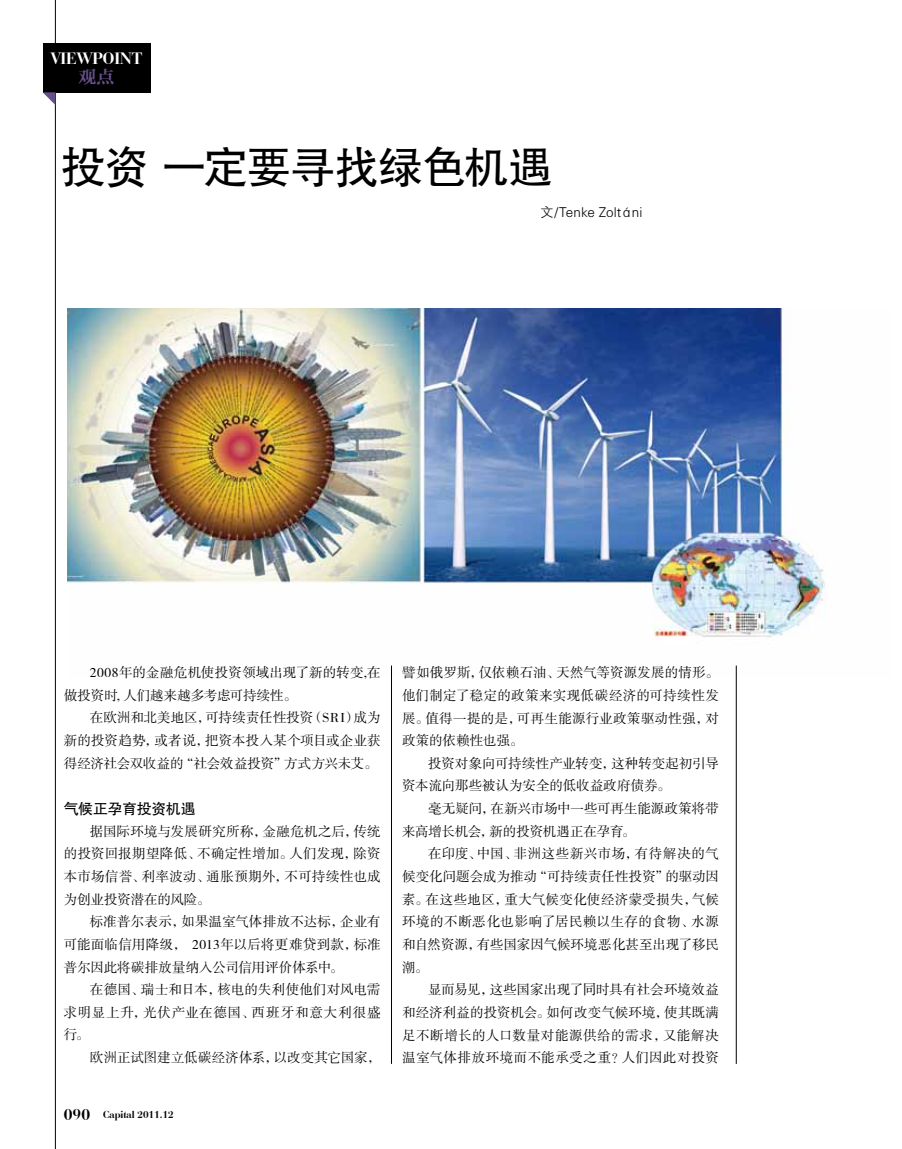
<style>
.page{position:relative;width:902px;height:1149px;background:#fff}
.page>*{position:absolute;margin:0;border:0;box-sizing:border-box;transform-origin:0 0}
.t1{font:45px "FZHTJW GB1 0";letter-spacing:-.03em;color:#000}
.t2{font:18px "FZZYSK1 GBK1 0";color:#664f8a}
.t3{font:700 17.1px "Bauer Bodoni BT";color:#fff}
.t4{font:15px "FZHTJW GB1 0";letter-spacing:-.025em;color:#000}
.t5{font:13.5px/22.6px "FZSSJW GB1 0";letter-spacing:.01em;color:#000;text-align:justify}
.t6{font:13.5px/22.6px "FZSSJW GB1 0";letter-spacing:-.01em;color:#000}
.t7{font:13.5px "FZXH1 JW GB1 0";color:#000}
.t8{font:700 10.5px "Bauer Bodoni BT";color:#000}
.s1{font-size:16.5px}
</style>
<div class="page">
<hr style="left:55px;top:0;width:1px;height:1148px;background:#000">
<div style="left:43px;top:43px;width:107px;height:49px;background:#000"></div>
<svg style="left:43px;top:92px;width:12px;height:13px"></svg>
<img style="left:68px;top:308px;width:757px;height:369px">
<hr style="left:391px;top:665px;width:1px;height:398px;background:#000">
<hr style="left:736px;top:665px;width:1px;height:398px;background:#000">
<p class="t3" style="left:51px;top:48px;width:93px">VIEWPOINT</p>
<h2 class="t2" style="left:79px;top:67px;width:37px">观点</h2>
<h1 class="t1" style="left:61px;top:143px;width:493px">投资 一定要寻找绿色机遇</h1>
<p class="t7" style="left:540px;top:205px;width:104px">文/Tenke Zoltáni</p>
<p class="t5" style="left:64px;top:661px;width:318px;text-indent:26px">2008年的金融危机使投资领域出现了新的转变,在做投资时, 人们越来越多考虑可持续性。</p>
<p class="t5" style="left:64px;top:707px;width:318px;text-indent:26px">在欧洲和北美地区，可持续责任性投资（SRI）成为新的投资趋势，或者说，把资本投入某个项目或企业获得经济社会双收益的“社会效益投资”方式方兴未艾。</p>
<p class="t4" style="left:64px;top:800px;width:133px">气候正孕育投资机遇</p>
<p class="t5" style="left:64px;top:820px;width:318px;text-indent:26px">据国际环境与发展研究所称，金融危机之后，传统的投资回报期望降低、不确定性增加。人们发现，除资本市场信誉、利率波动、通胀预期外，不可持续性也成为创业投资潜在的风险。</p>
<p class="t5" style="left:64px;top:910px;width:318px;text-indent:26px">标准普尔表示，如果温室气体排放不达标，企业有可能面临信用降级， 2013年以后将更难贷到款，标准普尔因此将碳排放量纳入公司信用评价体系中。</p>
<p class="t5" style="left:64px;top:978px;width:318px;text-indent:26px">在德国、瑞士和日本，核电的失利使他们对风电需求明显上升，光伏产业在德国、西班牙和意大利很盛行。</p>
<p class="t6" style="left:90px;top:1046px;width:292px">欧洲正试图建立低碳经济体系，以改变其它国家，</p>
<p class="t8" style="left:64px;top:1107px;width:111px"><span class="s1">090</span> Capital 2011.12</p>
<p class="t5" style="left:402px;top:661px;width:318px">譬如俄罗斯，仅依赖石油、天然气等资源发展的情形。他们制定了稳定的政策来实现低碳经济的可持续性发展。值得一提的是，可再生能源行业政策驱动性强，对政策的依赖性也强。</p>
<p class="t5" style="left:402px;top:752px;width:318px;text-indent:26px">投资对象向可持续性产业转变，这种转变起初引导资本流向那些被认为安全的低收益政府债券。</p>
<p class="t6" style="left:402px;top:797px;width:318px;text-indent:26px">毫无疑问，在新兴市场中一些可再生能源政策将带来高增长机会，新的投资机遇正在孕育。</p>
<p class="t5" style="left:402px;top:842px;width:318px;text-indent:26px">在印度、中国、非洲这些新兴市场，有待解决的气候变化问题会成为推动“可持续责任性投资”的驱动因素。在这些地区，重大气候变化使经济蒙受损失，气候环境的不断恶化也影响了居民赖以生存的食物、水源和自然资源，有些国家因气候环境恶化甚至出现了移民潮。</p>
<p class="t5" style="left:402px;top:978px;width:318px;text-indent:26px">显而易见，这些国家出现了同时具有社会环境效益和经济利益的投资机会。如何改变气候环境，使其既满足不断增长的人口数量对能源供给的需求，又能解决温室气体排放环境而不能承受之重？人们因此对投资</p>
</div>
